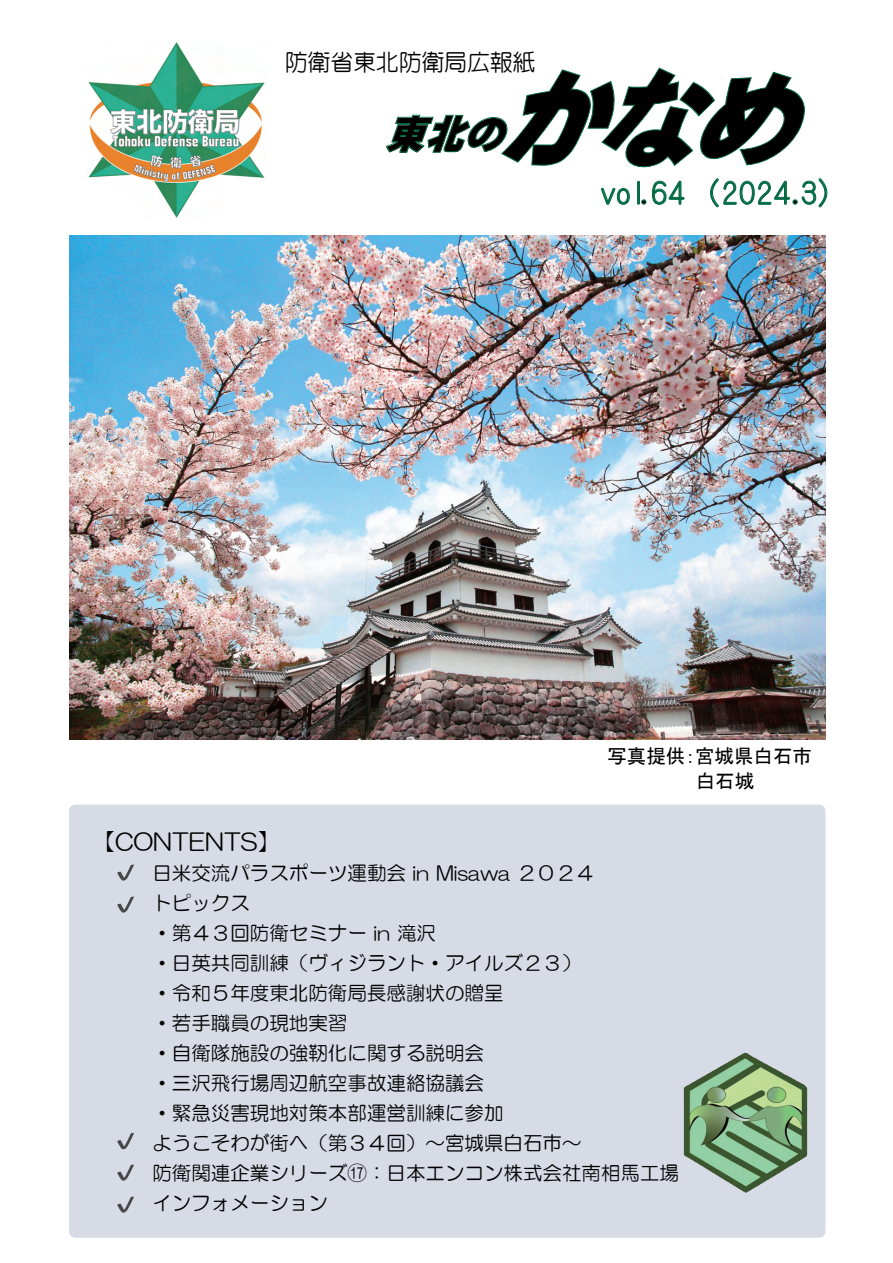
<style>
.page{position:relative;width:893px;height:1263px;background:#fff}
.page>*{position:absolute;margin:0;border:0;box-sizing:border-box;transform-origin:0 0}
.t1{font:italic 101.85px "Heiti EG Super Bold SJIS";color:#000}
.t2{font:italic 39px "Heiti EG Super Bold SJIS";color:#000}
.t3{font:31.5px "Yenti EG Medium SJIS";letter-spacing:.05em;color:#026a43}
.t4{font:23.25px "Yenti EG Medium SJIS";letter-spacing:-.02em;color:#000}
.t5{font:23.25px "HG Maru Gothic MPRO";color:#000}
.t6{font:19.5px/30px "HG Maru Gothic MPRO";color:#000}
.t7{font:19.5px/25px "MS P Gothic";color:#000}
.s1{color:#000}
</style>
<div class="page">
<img style="left:69px;top:235px;width:757px;height:504px">
<img style="left:88px;top:42px;width:177px;height:176px">
<div style="left:69px;top:804px;width:756px;height:434px;background:#d6dbe5;border-radius:6px"></div>
<svg style="left:385px;top:67px;width:420px;height:100px"></svg>
<svg style="left:601px;top:188px;width:29px;height:17px"></svg>
<svg style="left:637px;top:181px;width:9px;height:23px"></svg>
<svg style="left:652px;top:181px;width:32px;height:24px"></svg>
<svg style="left:710px;top:178px;width:117px;height:29px"></svg>
<img style="left:117px;top:864px;width:17px;height:9px">
<img style="left:117px;top:873px;width:17px;height:40px">
<img style="left:117px;top:1133px;width:17px;height:80px">
<img style="left:117px;top:1141px;width:17px;height:64px">
<img style="left:683px;top:1052px;width:125px;height:141px">
<p class="t4" style="left:285px;top:50px;width:253px">防衛省東北防衛局広報紙</p>
<h1 class="t1" style="left:499px;top:67px;width:333px">かなめ</h1>
<h2 class="t2" style="left:385px;top:114px;width:132px">東北の</h2>
<h3 class="t3" style="left:600px;top:177px;width:250px">vol<span class="s1">.</span>64 (2024<span class="s1">.</span>3）</h3>
<p class="t7" style="left:696px;top:743px;width:118px;text-indent:-88px">写真提供：宮城県白石市白石城</p>
<p class="t5" style="left:92px;top:830px;width:190px">【CONTENTS】</p>
<p class="t6" style="left:152px;top:858px;width:528px">日米交流パラスポーツ運動会 in Misawa ２０２４<br>トピックス<br>・第４３回防衛セミナー in 滝沢<br>・日英共同訓練（ヴィジラント・アイルズ２３）<br>・令和５年度東北防衛局長感謝状の贈呈<br>・若手職員の現地実習<br>・自衛隊施設の強靭化に関する説明会<br>・三沢飛行場周辺航空事故連絡協議会<br>・緊急災害現地対策本部運営訓練に参加<br>ようこそわが街へ（第３４回）〜宮城県白石市〜<br>防衛関連企業シリーズ⑰：日本エンコン株式会社南相馬工場インフォメーション</p>
</div>
